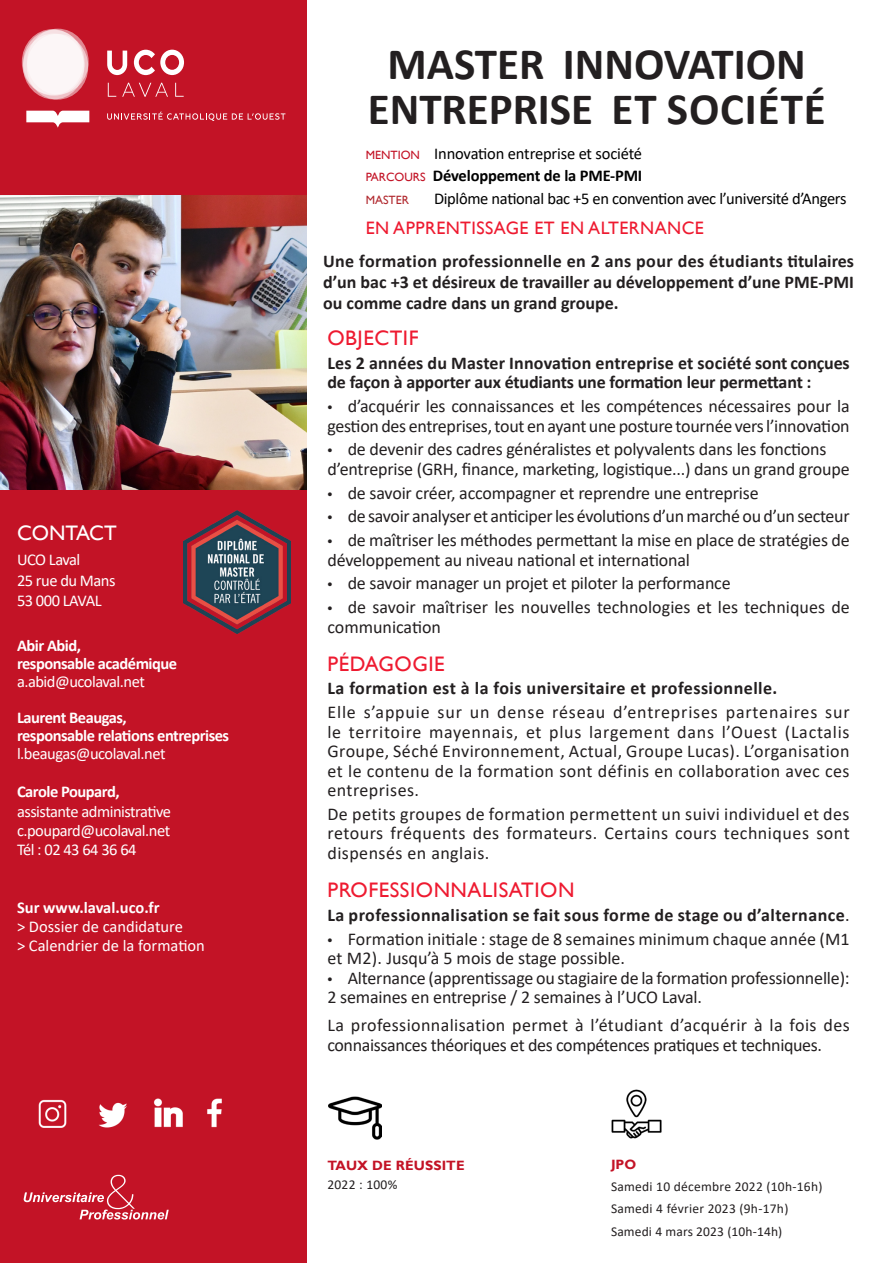
<style>
.page{position:relative;width:893px;height:1263px;background:#fff}
.page>*{position:absolute;margin:0;border:0;box-sizing:border-box;transform-origin:0 0}
.t1{font:100 47.1px "Roboto";color:#fff;scale:1.12 1}
.Titre_du_document{font:700 45px "Calibri";color:#231f20}
.Puce{font:21px "Gill Sans";letter-spacing:.025em;color:#ee1a30}
.Encadré{font:21px "Gill Sans";color:#fff}
.Puce-2{font:18px/19.5px "Calibri";letter-spacing:-.01em;color:#231f20;text-align:justify}
.Puce-3{font:700 18px/21px "Calibri";letter-spacing:.01em;color:#231f20;text-align:justify}
.Puce-4{font:700 18px/19.5px "Calibri";letter-spacing:-.01em;color:#231f20}
.Encadré-2{font:18px "Gill Sans";letter-spacing:.025em;color:#ee1a30}
.Encadré-3{font:16.5px "Calibri";letter-spacing:-.03em;color:#fff}
.Encadré-4{font:16.5px "Calibri";letter-spacing:-.02em;color:#000}
.Encadré-5{font:700 16.5px "Calibri";letter-spacing:-.03em;color:#fff}
.Encadré-6{font:16.5px "Calibri";color:#fff}
.Encadré-7{font:700 16.5px "Calibri";letter-spacing:-.01em;color:#000}
.Encadré-8{font:700 16.5px "Calibri";color:#fff}
.Encadré-9{font:13.5px "Calibri";letter-spacing:.02em;color:#231f20}
.Encadré-10{font:700 13.5px "Gill Sans";letter-spacing:.01em;color:#c31326}
.Encadré-11{font:12px "Gill Sans";color:#b1292f}
.s1{font-family:"Gill Sans";font-size:12px;color:#c31326}
.s2{font-family:"Gill Sans";font-weight:400;font-size:12px;color:#c31326}
.s3{font-family:"Myriad Pro"}
.s4{font-weight:400}
</style>
<div class="page">
<div style="left:0;top:0;width:307px;height:1263px;background:#c31326"></div>
<svg style="left:108px;top:83px;width:8px;height:14px"></svg>
<svg style="left:122px;top:83px;width:46px;height:14px"></svg>
<svg style="left:175px;top:83px;width:9px;height:14px"></svg>
<svg style="left:107px;top:112px;width:178px;height:9px"></svg>
<svg style="left:107px;top:51px;width:20px;height:24px"></svg>
<svg style="left:134px;top:50px;width:50px;height:25px"></svg>
<svg style="left:26px;top:111px;width:63px;height:17px"></svg>
<svg style="left:27px;top:29px;width:62px;height:65px"></svg>
<svg style="left:22px;top:29px;width:61px;height:66px"></svg>
<svg style="left:23px;top:30px;width:62px;height:66px"></svg>
<svg style="left:27px;top:34px;width:61px;height:66px;background:#f9edef"></svg>
<img style="left:0;top:196px;width:307px;height:293px">
<svg style="left:24px;top:1192px;width:80px;height:10px"></svg>
<svg style="left:80px;top:1209px;width:89px;height:10px"></svg>
<img style="left:184px;top:510px;width:106px;height:123px">
<img style="left:611px;top:1089px;width:51px;height:50px">
<img style="left:328px;top:1096px;width:54px;height:44px">
<img style="left:153px;top:1098px;width:69px;height:30px">
<img style="left:38px;top:1099px;width:29px;height:29px">
<img style="left:99px;top:1102px;width:28px;height:26px">
<p class="Encadré" style="left:17px;top:520px;width:101px">CONTACT</p>
<p class="Encadré-3" style="left:17px;top:548px;width:65px">UCO Laval</p>
<p class="Encadré-3" style="left:17px;top:569px;width:100px">25 rue du Mans</p>
<p class="Encadré-3" style="left:17px;top:589px;width:86px">53 000 LAVAL</p>
<p class="Encadré-5" style="left:17px;top:633px;width:66px">Abir Abid,</p>
<p class="Encadré-5" style="left:17px;top:651px;width:162px">responsable académique</p>
<p class="Encadré-3" style="left:17px;top:670px;width:129px">a.abid@ucolaval.net</p>
<p class="Encadré-5" style="left:17px;top:705px;width:111px">Laurent Beaugas,</p>
<p class="Encadré-5" style="left:17px;top:723px;width:214px">responsable relations entreprises</p>
<p class="Encadré-3" style="left:17px;top:742px;width:150px">l.beaugas@ucolaval.net</p>
<p class="Encadré-5" style="left:17px;top:780px;width:104px">Carole Poupard,</p>
<p class="Encadré-3" style="left:17px;top:799px;width:156px">assistante administrative</p>
<p class="Encadré-3" style="left:17px;top:819px;width:155px">c.poupard@ucolaval.net</p>
<p class="Encadré-3" style="left:17px;top:838px;width:121px">Tél : 02 43 64 36 64</p>
<p class="Encadré-8" style="left:17px;top:896px;width:144px">Sur www.laval.uco.fr</p>
<p class="Encadré-6" style="left:17px;top:915px;width:168px">&gt; Dossier de candidature</p>
<p class="Encadré-6" style="left:17px;top:934px;width:189px">&gt; Calendrier de la formation</p>
<p class="t1" style="left:104px;top:1159px;width:30px">&amp;</p>
<p class="Titre_du_document" style="left:388px;top:32px;width:420px">MASTER INNOVATION</p>
<p class="Titre_du_document" style="left:368px;top:77px;width:459px">ENTREPRISE ET SOCIÉTÉ</p>
<p class="Encadré-4" style="left:366px;top:142px;width:278px"><span class="s1">MENTION</span> Innovation entreprise et société</p>
<p class="Encadré-7" style="left:366px;top:164px;width:278px"><span class="s2">PARCOURS</span> Développement de la PME-PMI</p>
<p class="Encadré-11" style="left:366px;top:193px;width:45px">MASTER</p>
<p class="Encadré-4" style="left:434px;top:187px;width:414px">Diplôme national bac +5 en convention avec l’université d’Angers</p>
<p class="Encadré-2" style="left:366px;top:217px;width:340px">EN APPRENTISSAGE ET EN ALTERNANCE</p>
<p class="Puce-3" style="left:323px;top:250px;width:532px">Une formation professionnelle en 2 ans pour des étudiants titulaires d’un bac +3 et désireux de travailler au développement d’une PME-PMI ou comme cadre dans un grand groupe.</p>
<p class="Puce" style="left:327px;top:326px;width:93px">OBJECTIF</p>
<p class="Puce-4" style="left:327px;top:353px;width:524px">Les 2 années du Master Innovation entreprise et société sont conçues de façon à apporter aux étudiants une formation leur permettant :</p>
<p class="Puce-2" style="left:327px;top:396px;width:524px"><span class="s3">•</span> d’acquérir les connaissances et les compétences nécessaires pour la</p>
<p class="Puce-2" style="left:327px;top:415px;width:524px">gestion des entreprises, tout en ayant une posture tournée vers l’innovation</p>
<p class="Puce-2" style="left:327px;top:439px;width:501px"><span class="s3">•</span> de devenir des cadres généralistes et polyvalents dans les fonctions</p>
<p class="Puce-2" style="left:327px;top:459px;width:524px">d’entreprise (GRH, finance, marketing, logistique...) dans un grand groupe</p>
<p class="Puce-2" style="left:327px;top:482px;width:433px"><span class="s3">•</span> de savoir créer, accompagner et reprendre une entreprise</p>
<p class="Puce-2" style="left:327px;top:506px;width:524px"><span class="s3">•</span> de savoir analyser et anticiper les évolutions d’un marché ou d’un secteur</p>
<p class="Puce-2" style="left:327px;top:530px;width:524px"><span class="s3">•</span> de maîtriser les méthodes permettant la mise en place de stratégies de</p>
<p class="Puce-2" style="left:327px;top:549px;width:364px">développement au niveau national et international</p>
<p class="Puce-2" style="left:327px;top:573px;width:405px"><span class="s3">•</span> de savoir manager un projet et piloter la performance</p>
<p class="Puce-2" style="left:327px;top:597px;width:524px"><span class="s3">•</span> de savoir maîtriser les nouvelles technologies et les techniques de</p>
<p class="Puce-2" style="left:327px;top:616px;width:115px">communication</p>
<p class="Puce" style="left:327px;top:651px;width:119px">PÉDAGOGIE</p>
<p class="Puce-3" style="left:327px;top:678px;width:451px">La formation est à la fois universitaire et professionnelle.</p>
<p class="Puce-2" style="left:327px;top:702px;width:524px">Elle s’appuie sur un dense réseau d’entreprises partenaires sur le territoire mayennais, et plus largement dans l’Ouest (Lactalis Groupe, Séché Environnement, Actual, Groupe Lucas). L’organisation et le contenu de la formation sont définis en collaboration avec ces entreprises.</p>
<p class="Puce-2" style="left:327px;top:804px;width:524px">De petits groupes de formation permettent un suivi individuel et des retours fréquents des formateurs. Certains cours techniques sont dispensés en anglais.</p>
<p class="Puce" style="left:327px;top:878px;width:248px">PROFESSIONNALISATION</p>
<p class="Puce-3" style="left:327px;top:904px;width:524px">La professionnalisation se fait sous forme de stage ou d’alternance<span class="s4">.</span></p>
<p class="Puce-2" style="left:327px;top:928px;width:524px"><span class="s3">•</span> Formation initiale : stage de 8 semaines minimum chaque année (M1 et M2). Jusqu’à 5 mois de stage possible.</p>
<p class="Puce-2" style="left:327px;top:967px;width:524px"><span class="s3">•</span> Alternance (apprentissage ou stagiaire de la formation professionnelle):</p>
<p class="Puce-2" style="left:327px;top:987px;width:376px">2 semaines en entreprise / 2 semaines à l’UCO Laval.</p>
<p class="Puce-2" style="left:327px;top:1015px;width:524px">La professionnalisation permet à l’étudiant d’acquérir à la fois des connaissances théoriques et des compétences pratiques et techniques.</p>
<p class="Encadré-10" style="left:327px;top:1157px;width:139px">TAUX DE RÉUSSITE</p>
<p class="Encadré-9" style="left:327px;top:1175px;width:71px">2022 : 100%</p>
<p class="Encadré-10" style="left:611px;top:1156px;width:27px">JPO</p>
<p class="Encadré-9" style="left:611px;top:1177px;width:213px">Samedi 10 décembre 2022 (10h-16h)</p>
<p class="Encadré-9" style="left:611px;top:1199px;width:179px">Samedi 4 février 2023 (9h-17h)</p>
<p class="Encadré-9" style="left:611px;top:1222px;width:173px">Samedi 4 mars 2023 (10h-14h)</p>
</div>
